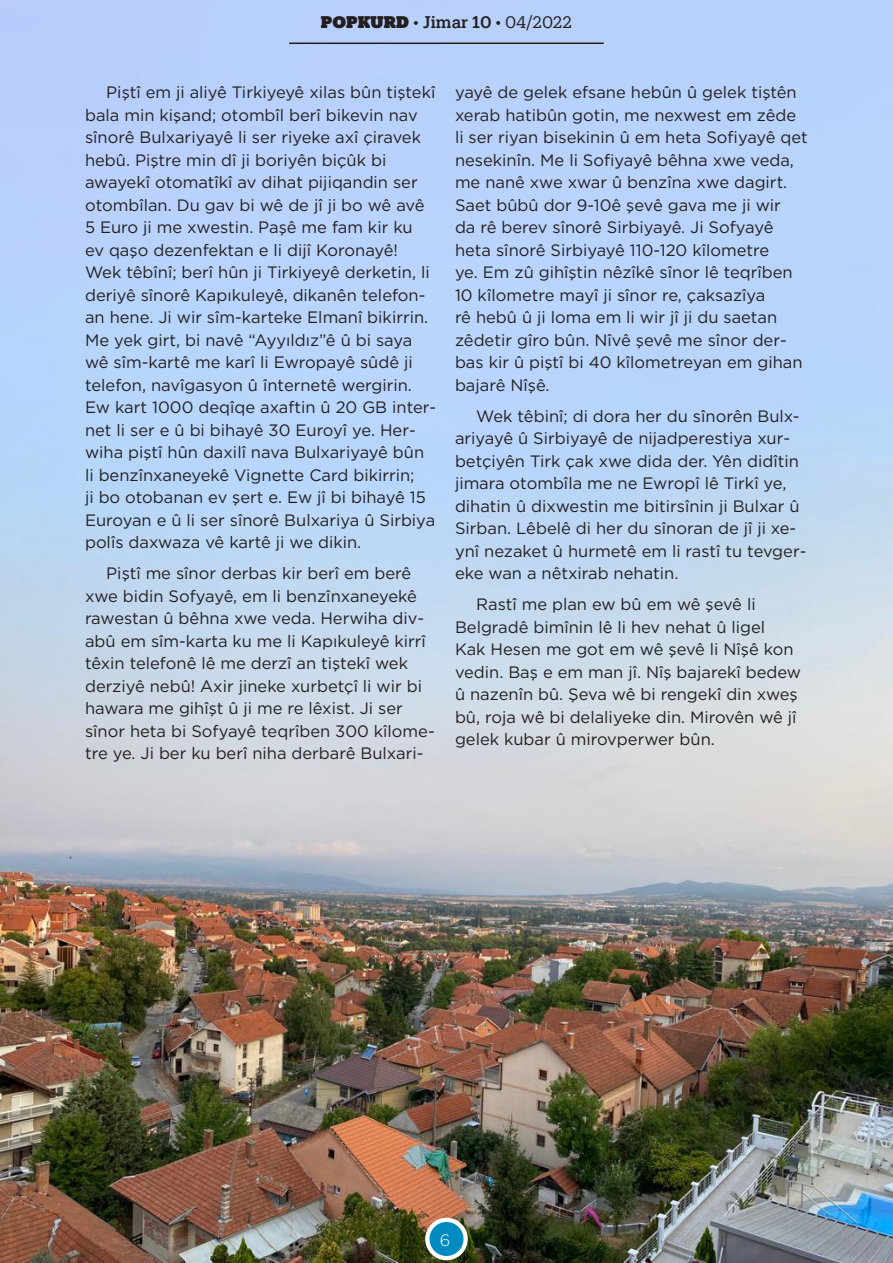
<style>
.page{position:relative;width:893px;height:1263px;background:#fff}
.page>*{position:absolute;margin:0;border:0;box-sizing:border-box;transform-origin:0 0}
.Paragraf{font:16.5px/22.5px "Gotham";color:#231f20}
.t1{font:16.5px "Produkt Web";letter-spacing:-.005em;color:#231f20}
.t2{font:16.5px "Gotham Light TR";color:#fff}
.s1{font-family:"Produkt Web Super"}
.s2{font-weight:500}
</style>
<div class="page">
<img style="left:0;top:0;width:893px;height:1263px">
<hr style="left:289px;top:43px;width:315px;height:1px;background:#231f20">
<div style="left:427px;top:1220px;width:39px;height:38px;background:#008bc0;border-radius:50%"></div>
<div style="left:425px;top:1218px;width:43px;height:42px;border:4px solid #fff;border-radius:50%"></div>
<p class="t1" style="left:321px;top:10px;width:253px"><span class="s1">POPKURD</span> • <span class="s2">Jimar 10</span> • 04/2022</p>
<p class="Paragraf" style="left:85px;top:81px;width:353px;text-indent:21px">Piştî em ji aliyê Tirkiyeyê xilas bûn tiştekî bala min kişand; otombîl berî bikevin nav sînorê Bulxariyayê li ser riyeke axî çiravek hebû. Piştre min dî ji boriyên biçûk bi awayekî otomatîkî av dihat pijiqandin ser otombîlan. Du gav bi wê de jî ji bo wê avê 5 Euro ji me xwestin. Paşê me fam kir ku<br>ev qaşo dezenfektan e li dijî Koronayê!<br>Wek têbînî; berî hûn ji Tirkiyeyê derketin, li deriyê sînorê Kapıkuleyê, dikanên telefon&shy;an hene. Ji wir sîm-karteke Elmanî bikirrin.<br>Me yek girt, bi navê “Ayyıldız”ê û bi saya wê sîm-kartê me karî li Ewropayê sûdê ji telefon, navîgasyon û înternetê wergirin.<br>Ew kart 1000 deqîqe axaftin û 20 GB inter&shy;net li ser e û bi bihayê 30 Euroyî ye. Her&shy;wiha piştî hûn daxilî nava Bulxariyayê bûn li benzînxaneyekê Vignette Card bikirrin;<br>ji bo otobanan ev şert e. Ew jî bi bihayê 15<br>Euroyan e û li ser sînorê Bulxariya û Sirbiya polîs daxwaza vê kartê ji we dikin.</p>
<p class="Paragraf" style="left:85px;top:562px;width:351px;text-indent:21px">Piştî me sînor derbas kir berî em berê xwe bidin Sofyayê, em li benzînxaneyekê rawestan û bêhna xwe veda. Herwiha div&shy;abû em sîm-karta ku me li Kapıkuleyê kirrî têxin telefonê lê me derzî an tiştekî wek derziyê nebû! Axir jineke xurbetçî li wir bi hawara me gihîşt û ji me re lêxist. Ji ser sînor heta bi Sofyayê teqrîben 300 kîlome&shy;tre ye. Ji ber ku berî niha derbarê Bulxari-</p>
<p class="Paragraf" style="left:455px;top:81px;width:354px">yayê de gelek efsane hebûn û gelek tiştên xerab hatibûn gotin, me nexwest em zêde li ser riyan bisekinin û em heta Sofiyayê qet nesekinîn. Me li Sofiyayê bêhna xwe veda, me nanê xwe xwar û benzîna xwe dagirt.<br>Saet bûbû dor 9-10ê şevê gava me ji wir<br>da rê berev sînorê Sirbiyayê. Ji Sofyayê heta sînorê Sirbiyayê 110-120 kîlometre<br>ye. Em zû gihîştin nêzîkê sînor lê teqrîben 10 kîlometre mayî ji sînor re, çaksazîya<br>rê hebû û ji loma em li wir jî ji du saetan zêdetir gîro bûn. Nîvê şevê me sînor der&shy;bas kir û piştî bi 40 kîlometreyan em gihan bajarê Nîşê.</p>
<p class="Paragraf" style="left:455px;top:404px;width:353px;text-indent:21px">Wek têbinî; di dora her du sînorên Bulx&shy;ariyayê û Sirbiyayê de nijadperestiya xur&shy;betçiyên Tirk çak xwe dida der. Yên didîtin jimara otombîla me ne Ewropî lê Tirkî ye, dihatin û dixwestin me bitirsînin ji Bulxar û Sirban. Lêbelê di her du sînoran de jî ji xe&shy;ynî nezaket û hurmetê em li rastî tu tevger&shy;eke wan a nêtxirab nehatin.</p>
<p class="Paragraf" style="left:455px;top:593px;width:348px;text-indent:21px">Rastî me plan ew bû em wê şevê li Belgradê bimînin lê li hev nehat û ligel<br>Kak Hesen me got em wê şevê li Nîşê kon vedin. Baş e em man jî. Nîş bajarekî bedew û nazenîn bû. Şeva wê bi rengekî din xweş bû, roja wê bi delaliyeke din. Mirovên wê jî gelek kubar û mirovperwer bûn.</p>
<p class="t2" style="left:440px;top:1230px;width:12px">6</p>
</div>
